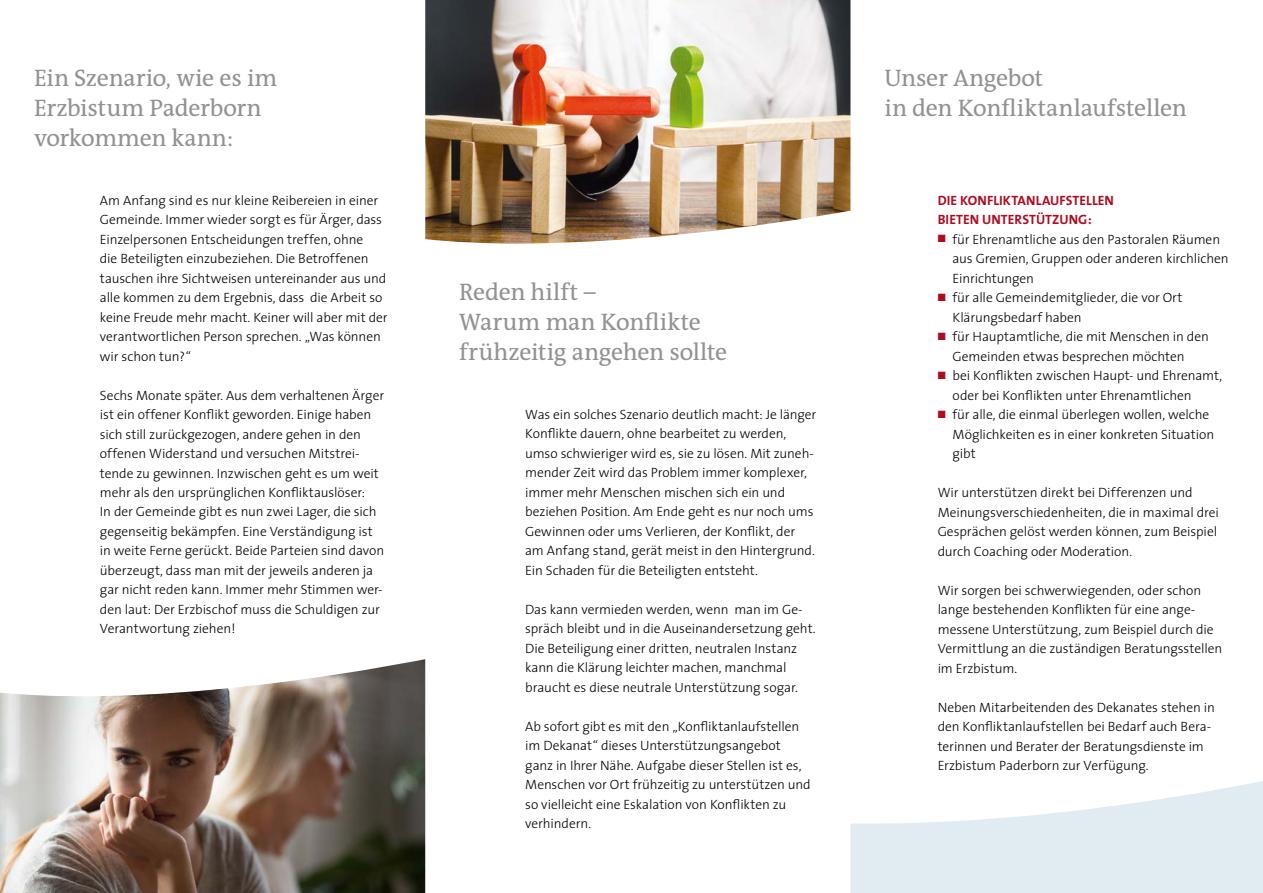
<style>
.page{position:relative;width:1263px;height:893px;background:#fff}
.page>*{position:absolute;margin:0;border:0;box-sizing:border-box;transform-origin:0 0}
.t1{font:24px/30px "The Antiqua B5";letter-spacing:-.01em;color:#919292}
.t2{font:300 13.5px/19.5px "The Sans";letter-spacing:-.005em;color:#000}
.t3{font:700 13.5px/19.5px "The Sans";letter-spacing:.005em;color:#ae0c21}
.s1{color:#ae0c21}
</style>
<div class="page">
<img style="left:0;top:659px;width:425px;height:234px">
<svg style="left:850px;top:781px;width:413px;height:112px;fill:#e0ebf2"></svg>
<img style="left:425px;top:0;width:425px;height:244px">
<h1 class="t1" style="left:34px;top:63px;width:245px">Ein Szenario, wie es im<br>Erzbistum Paderborn vorkommen kann:</h1>
<h1 class="t1" style="left:884px;top:63px;width:304px">Unser Angebot<br>in den Konfliktanlaufstellen</h1>
<p class="t2" style="left:100px;top:190px;width:289px">Am Anfang sind es nur kleine Reibereien in einer Gemeinde. Immer wieder sorgt es für Ärger, dass Einzelpersonen Entscheidungen treffen, ohne<br>die Beteiligten einzubeziehen. Die Betroffenen tauschen ihre Sichtweisen untereinander aus und alle kommen zu dem Ergebnis, dass die Arbeit so keine Freude mehr macht. Keiner will aber mit der verantwortlichen Person sprechen. „Was können wir schon tun?“</p>
<p class="t2" style="left:100px;top:385px;width:286px">Sechs Monate später. Aus dem verhaltenen Ärger ist ein offener Konflikt geworden. Einige haben sich still zurückgezogen, andere gehen in den offenen Widerstand und versuchen Mitstrei&shy;tende zu gewinnen. Inzwischen geht es um weit mehr als den ursprünglichen Konfliktauslöser:<br>In der Gemeinde gibt es nun zwei Lager, die sich gegenseitig bekämpfen. Eine Verständigung ist in weite Ferne gerückt. Beide Parteien sind davon überzeugt, dass man mit der jeweils anderen ja gar nicht reden kann. Immer mehr Stimmen wer&shy;den laut: Der Erzbischof muss die Schuldigen zur Verantwortung ziehen!</p>
<h1 class="t1" style="left:459px;top:278px;width:269px">Reden hilft –<br>Warum man Konflikte frühzeitig angehen sollte</h1>
<p class="t2" style="left:525px;top:404px;width:293px">Was ein solches Szenario deutlich macht: Je länger Konflikte dauern, ohne bearbeitet zu werden, umso schwieriger wird es, sie zu lösen. Mit zuneh&shy;mender Zeit wird das Problem immer komplexer, immer mehr Menschen mischen sich ein und beziehen Position. Am Ende geht es nur noch ums Gewinnen oder ums Verlieren, der Konflikt, der am Anfang stand, gerät meist in den Hintergrund.<br>Ein Schaden für die Beteiligten entsteht.</p>
<p class="t2" style="left:525px;top:599px;width:292px">Das kann vermieden werden, wenn man im Ge&shy;spräch bleibt und in die Auseinandersetzung geht.<br>Die Beteiligung einer dritten, neutralen Instanz kann die Klärung leichter machen, manchmal braucht es diese neutrale Unterstützung sogar.</p>
<p class="t2" style="left:525px;top:716px;width:287px">Ab sofort gibt es mit den „Konfliktanlaufstellen im Dekanat“ dieses Unterstützungsangebot ganz in Ihrer Nähe. Aufgabe dieser Stellen ist es, Menschen vor Ort frühzeitig zu unterstützen und so vielleicht eine Eskalation von Konflikten zu verhindern.</p>
<p class="t3" style="left:938px;top:190px;width:178px">DIE KONFLIKTANLAUFSTELLEN<br>BIETEN UNTERSTÜTZUNG:</p>
<p class="t2" style="left:952px;top:229px;width:278px;text-indent:-15px"><span class="s1">■</span> für Ehrenamtliche aus den Pastoralen Räumen aus Gremien, Gruppen oder anderen kirchlichen<br>Einrichtungen</p>
<p class="t2" style="left:952px;top:287px;width:232px;text-indent:-15px"><span class="s1">■</span> für alle Gemeindemitglieder, die vor Ort<br>Klärungsbedarf haben</p>
<p class="t2" style="left:952px;top:326px;width:258px;text-indent:-15px"><span class="s1">■</span> für Hauptamtliche, die mit Menschen in den<br>Gemeinden etwas besprechen möchten</p>
<p class="t2" style="left:952px;top:365px;width:271px;text-indent:-15px"><span class="s1">■</span> bei Konflikten zwischen Haupt- und Ehrenamt, oder bei Konflikten unter Ehrenamtlichen</p>
<p class="t2" style="left:952px;top:404px;width:263px;text-indent:-15px"><span class="s1">■</span> für alle, die einmal überlegen wollen, welche<br>Möglichkeiten es in einer konkreten Situation gibt</p>
<p class="t2" style="left:938px;top:482px;width:283px">Wir unterstützen direkt bei Differenzen und Meinungsverschiedenheiten, die in maximal drei Gesprächen gelöst werden können, zum Beispiel durch Coaching oder Moderation.</p>
<p class="t2" style="left:938px;top:580px;width:286px">Wir sorgen bei schwerwiegenden, oder schon lange bestehenden Konflikten für eine ange&shy;messene Unterstützung, zum Beispiel durch die Vermittlung an die zuständigen Beratungsstellen im Erzbistum.</p>
<p class="t2" style="left:938px;top:697px;width:279px">Neben Mitarbeitenden des Dekanates stehen in den Konfliktanlaufstellen bei Bedarf auch Bera&shy;terinnen und Berater der Beratungsdienste im Erzbistum Paderborn zur Verfügung.</p>
</div>
